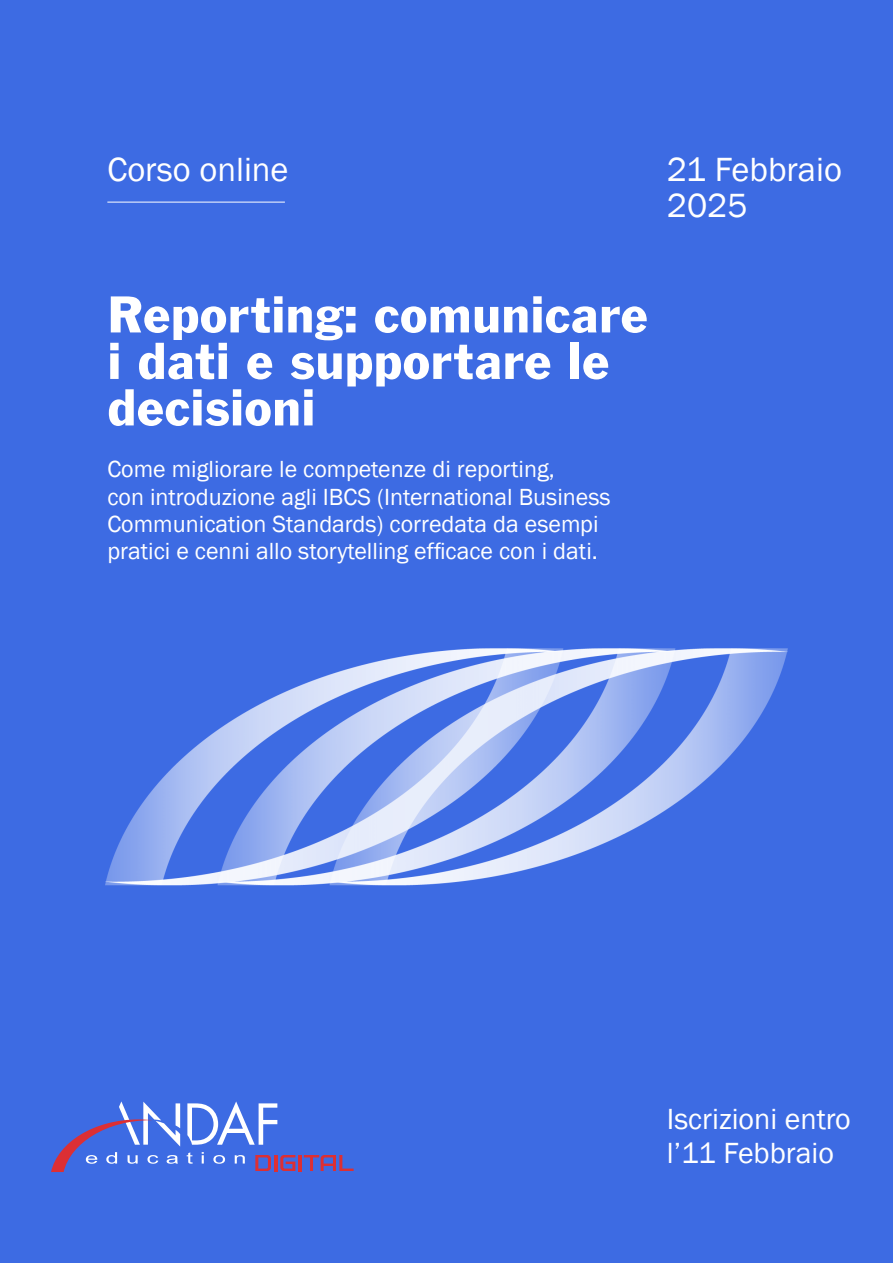
<style>
.page{position:relative;width:893px;height:1263px;background:#3d6be3}
.page>*{position:absolute;margin:0;border:0;box-sizing:border-box;transform-origin:0 0}
.t1{font:54px/46.5px "Franklin Gothic";color:#fff}
.t2{font:34.5px/36px "Franklin Gothic";color:#fff}
.t3{font:30px/34.5px "Franklin Gothic";color:#fff}
.t4{font:24px/27px "Franklin Gothic";color:#fff}
</style>
<div class="page">
<hr style="left:107px;top:202px;width:178px;height:1px;background:#fff">
<svg style="left:187px;top:1101px;width:90px;height:44px"></svg>
<svg style="left:51px;top:1101px;width:129px;height:71px"></svg>
<svg style="left:187px;top:1152px;width:6px;height:12px"></svg>
<svg style="left:202px;top:1152px;width:2px;height:11px"></svg>
<svg style="left:213px;top:1155px;width:12px;height:9px"></svg>
<svg style="left:235px;top:1155px;width:10px;height:8px"></svg>
<svg style="left:255px;top:1155px;width:16px;height:16px"></svg>
<hr style="left:274px;top:1155px;width:3px;height:16px;background:#dc2f34">
<svg style="left:280px;top:1155px;width:15px;height:16px"></svg>
<hr style="left:299px;top:1155px;width:3px;height:16px;background:#dc2f34">
<svg style="left:304px;top:1155px;width:50px;height:16px"></svg>
<img style="left:105px;top:648px;width:683px;height:238px">
<h2 class="t2" style="left:107px;top:152px;width:183px">Corso online</h2>
<h2 class="t2" style="left:667px;top:152px;width:177px">21 Febbraio<br>2025</h2>
<h1 class="t1" style="left:107px;top:290px;width:542px">Reporting: comunicare i dati e supportare le decisioni</h1>
<p class="t4" style="left:107px;top:456px;width:505px">Come migliorare le competenze di reporting,<br>con introduzione agli IBCS (International Business Communication Standards) corredata da esempi pratici e cenni allo storytelling efficace con i dati.</p>
<p class="t3" style="left:667px;top:1102px;width:186px">Iscrizioni entro l’11 Febbraio</p>
</div>
